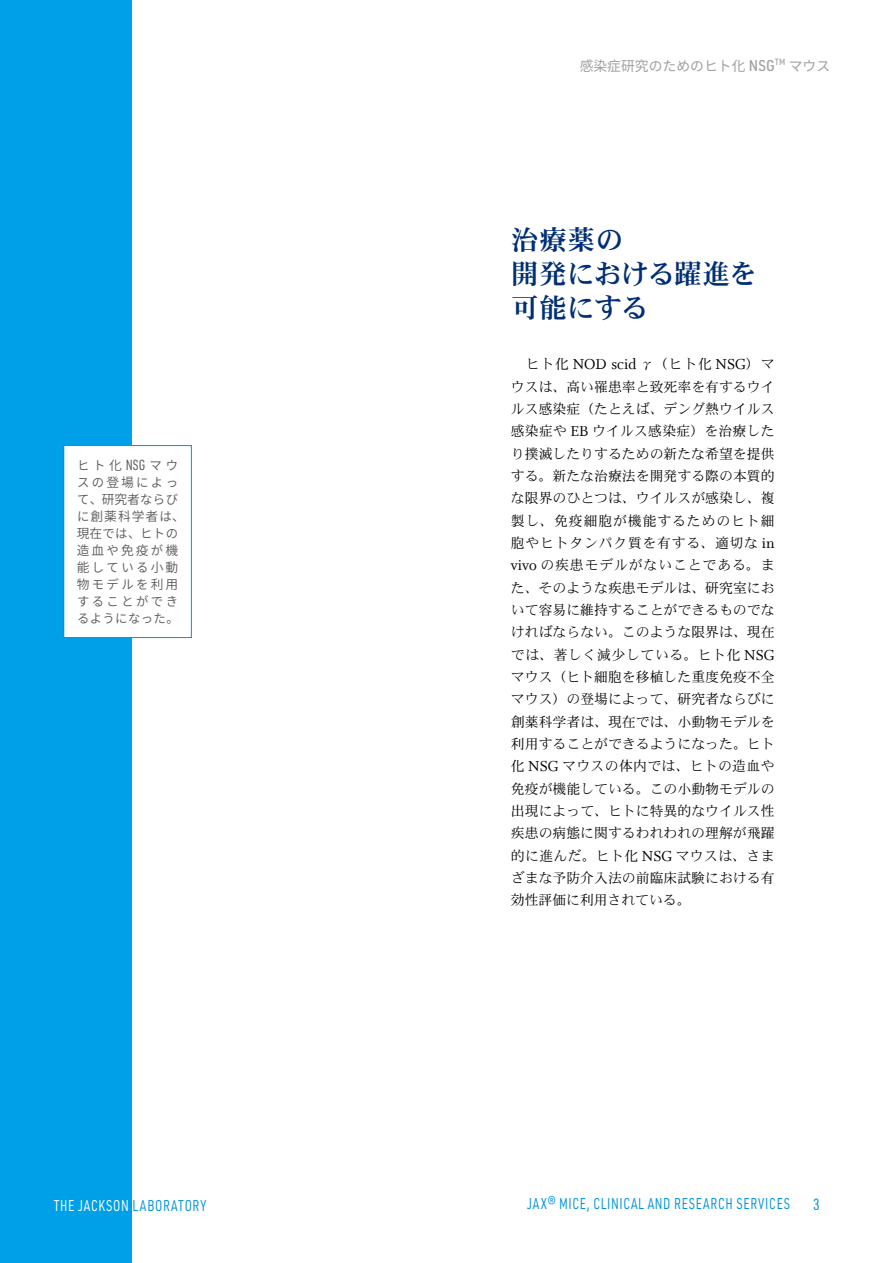
<style>
.page{position:relative;width:893px;height:1263px;background:#fff}
.page>*{position:absolute;margin:0;border:0;box-sizing:border-box;transform-origin:0 0}
.t1{font:27.6px/34px "Heisei Min Std W7";letter-spacing:.005em;color:#002f75}
.t2{font:15.9px "URWDIN Cond";color:#0092da}
.t3{font:15.3px "URWDIN Semi Cond";letter-spacing:.05em;color:#0092da;scale:.83 1}
.t4{font:15.3px "URWDIN Semi Cond";letter-spacing:.06em;color:#fff;scale:.83 1}
.t5{font:13.8px/22.4px "Heisei Min Std W3";letter-spacing:.005em;color:#000;text-align:justify}
.t6{font:13.8px "Source Han Sans JP";color:#9fa0a0}
.t7{font:12.75px/17px "Source Han Sans JP";letter-spacing:.175em;color:#595757}
.s1{font-family:"URWDIN Cond";font-size:14.4px}
.s2{font-family:"URWDIN Semi Cond";font-weight:500;font-size:15.3px}
.s3{font-family:"Whitman Roman LF";font-size:16.35px}
.s4{color:#0092da}
</style>
<div class="page">
<div style="left:0;top:0;width:132px;height:1263px;background:#00a0e9"></div>
<div style="left:64px;top:446px;width:127px;height:191px;background:#fff"></div>
<div style="left:63px;top:445px;width:129px;height:193px;border:1px solid #0092da"></div>
<p class="t7" style="left:77px;top:457px;width:109px">ヒト化<span class="s1">NSG</span>マウスの登場によって、研究者ならびに創薬科学者は、現在では、ヒトの造血や免疫が機能している小動物モデルを利用することができるようになった。</p>
<p class="t6" style="left:580px;top:58px;width:252px">感染症研究のためのヒト化 <span class="s2">NSG</span><sup>TM</sup> マウス</p>
<h1 class="t1" style="left:511px;top:222px;width:247px">治療薬の<br>開発における躍進を可能にする</h1>
<p class="t5" style="left:511px;top:353px;width:265px">　ヒト化 <span class="s3">NOD scid</span> γ（ヒト化 <span class="s3">NSG</span>）マウスは、高い罹患率と致死率を有するウイルス感染症（たとえば、デング熱ウイルス感染症や <span class="s3">EB</span> ウイルス感染症）を治療したり撲滅したりするための新たな希望を提供する。新たな治療法を開発する際の本質的な限界のひとつは、ウイルスが感染し、複製し、免疫細胞が機能するためのヒト細胞やヒトタンパク質を有する、適切な <span class="s3">in vivo</span> の疾患モデルがないことである。また、そのような疾患モデルは、研究室において容易に維持することができるものでなければならない。このような限界は、現在では、著しく減少している。ヒト化 <span class="s3">NSG</span>マウス（ヒト細胞を移植した重度免疫不全マウス）の登場によって、研究者ならびに創薬科学者は、現在では、小動物モデルを利用することができるようになった。ヒト化 <span class="s3">NSG</span> マウスの体内では、ヒトの造血や免疫が機能している。この小動物モデルの出現によって、ヒトに特異的なウイルス性疾患の病態に関するわれわれの理解が飛躍的に進んだ。ヒト化 <span class="s3">NSG</span> マウスは、さまざまな予防介入法の前臨床試験における有効性評価に利用されている。</p>
<p class="t3" style="left:527px;top:1194px;width:318px">JAX® MICE, CLINICAL AND RESEARCH SERVICES</p>
<p class="t4" style="left:54px;top:1195px;width:185px">THE JACKSON <span class="s4">LABORATORY</span></p>
<p class="t2" style="left:813px;top:1193px;width:8px">3</p>
</div>
